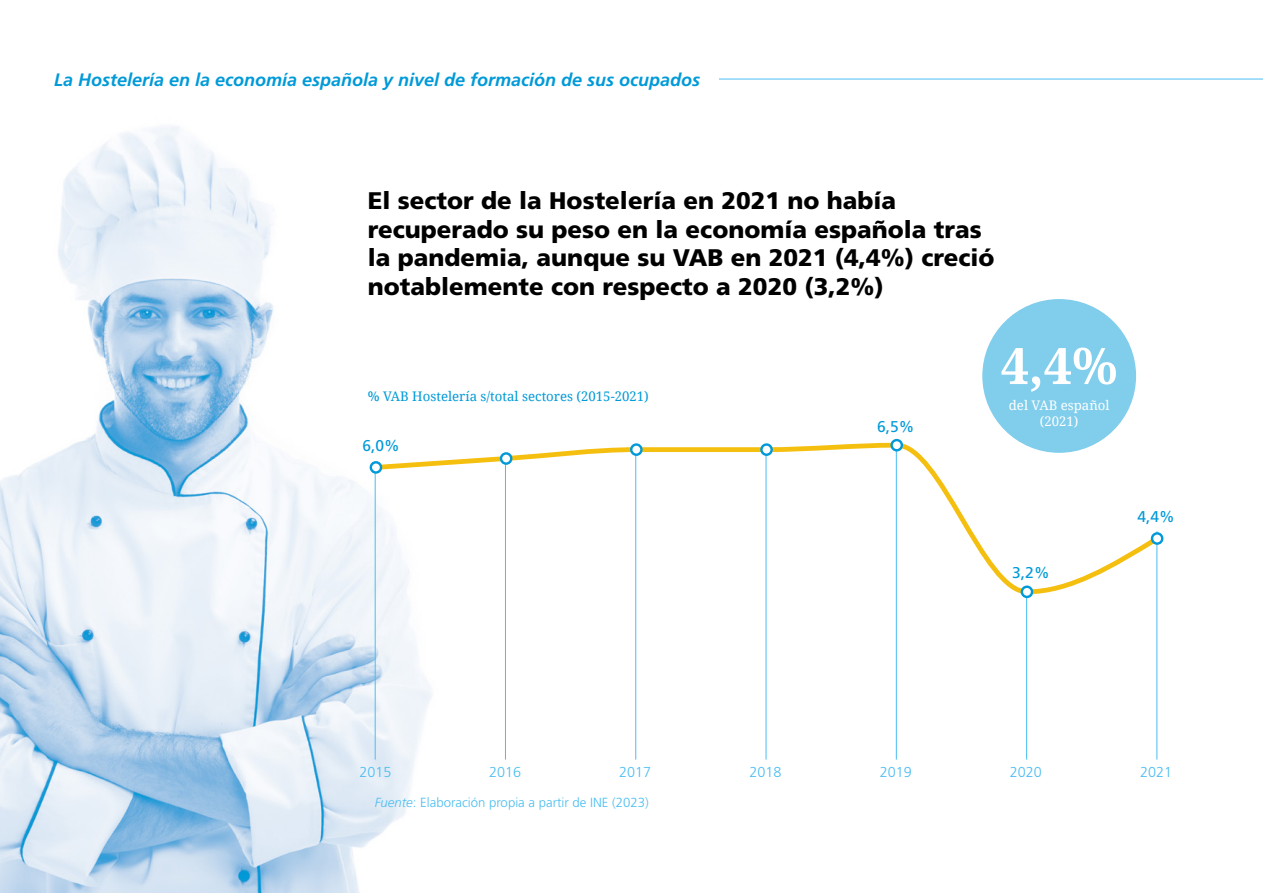
<style>
.page{position:relative;width:1263px;height:893px;background:#fff}
.page>*{position:absolute;margin:0;border:0;box-sizing:border-box;transform-origin:0 0}
.t1{font:700 50.4px "Droid Serif";color:#fff}
.Titular{font:900 24px/28.5px "Frutiger LT Std";color:#000}
.t2{font:italic 700 18px "Frutiger LT Std";color:#009ad8}
.t3{font:15.6px "Frutiger LT Std";color:#009ad8}
.t4{font:300 14.4px "Frutiger LT Std";color:#4abdf0}
.t5{font:300 13.2px "Frutiger LT Std";color:#4abdf0}
.t6{font:13.2px "Droid Serif";color:#009ad8}
.t7{font:13.2px "Droid Serif";color:#fff}
.s1{font-style:italic}
</style>
<div class="page">
<img style="left:0;top:126px;width:432px;height:767px">
<hr style="left:719px;top:79px;width:544px;height:1px;background:#4abdf0">
<hr style="left:375px;top:466px;width:1px;height:294px;background:#4abdf0">
<hr style="left:505px;top:462px;width:1px;height:298px;background:#4abdf0">
<hr style="left:635px;top:452px;width:1px;height:308px;background:#4abdf0">
<hr style="left:766px;top:452px;width:1px;height:308px;background:#4abdf0">
<hr style="left:896px;top:446px;width:1px;height:314px;background:#4abdf0">
<hr style="left:1026px;top:587px;width:1px;height:173px;background:#4abdf0">
<hr style="left:1157px;top:531px;width:1px;height:229px;background:#4abdf0">
<div style="left:982px;top:299px;width:154px;height:154px;background:#80cdec;border-radius:50%"></div>
<svg style="left:371px;top:440px;width:793px;height:157px"></svg>
<div style="left:371px;top:462px;width:10px;height:10px;background:#fff;border-radius:50%"></div>
<div style="left:370px;top:461px;width:12px;height:13px;border:2px solid #0099d9;border-radius:50%"></div>
<div style="left:501px;top:453px;width:10px;height:11px;background:#fff;border-radius:50%"></div>
<div style="left:500px;top:452px;width:12px;height:13px;border:2px solid #0099d9;border-radius:50%"></div>
<svg style="left:631px;top:444px;width:10px;height:11px"></svg>
<div style="left:630px;top:443px;width:13px;height:13px;border:2px solid #0099d9;border-radius:50%"></div>
<svg style="left:761px;top:444px;width:11px;height:11px"></svg>
<div style="left:760px;top:443px;width:13px;height:13px;border:2px solid #0099d9;border-radius:50%"></div>
<svg style="left:892px;top:440px;width:10px;height:10px"></svg>
<div style="left:890px;top:439px;width:13px;height:12px;border:2px solid #0099d9;border-radius:50%"></div>
<svg style="left:1022px;top:587px;width:10px;height:10px"></svg>
<div style="left:1021px;top:585px;width:12px;height:13px;border:2px solid #0099d9;border-radius:50%"></div>
<div style="left:1152px;top:533px;width:10px;height:11px;background:#fff;border-radius:50%"></div>
<div style="left:1151px;top:532px;width:12px;height:13px;border:2px solid #0099d9;border-radius:50%"></div>
<p class="t2" style="left:54px;top:69px;width:648px">La Hostelería en la economía española y nivel de formación de sus ocupados</p>
<p class="Titular" style="left:368px;top:187px;width:628px">El sector de la Hostelería en 2021 no había recuperado su peso en la economía española tras la pandemia, aunque su VAB en 2021 (4,4%) creció notablemente con respecto a 2020 (3,2%)</p>
<p class="t6" style="left:368px;top:388px;width:282px">% VAB Hostelería s/total sectores (2015-2021)</p>
<p class="t3" style="left:362px;top:436px;width:39px">6,0%</p>
<p class="t3" style="left:877px;top:417px;width:39px">6,5%</p>
<p class="t1" style="left:1001px;top:331px;width:118px">4,4%</p>
<p class="t7" style="left:1009px;top:396px;width:102px">del VAB español</p>
<p class="t7" style="left:1040px;top:412px;width:40px">(2021)</p>
<p class="t3" style="left:1012px;top:563px;width:39px">3,2%</p>
<p class="t3" style="left:1137px;top:507px;width:39px">4,4%</p>
<p class="t4" style="left:359px;top:764px;width:34px">2015</p>
<p class="t4" style="left:489px;top:764px;width:34px">2016</p>
<p class="t4" style="left:619px;top:764px;width:34px">2017</p>
<p class="t4" style="left:749px;top:764px;width:34px">2018</p>
<p class="t4" style="left:880px;top:764px;width:34px">2019</p>
<p class="t4" style="left:1010px;top:764px;width:34px">2020</p>
<p class="t4" style="left:1140px;top:764px;width:34px">2021</p>
<p class="t5" style="left:375px;top:795px;width:276px"><span class="s1">Fuente</span>: Elaboración propia a partir de INE (2023)</p>
</div>
